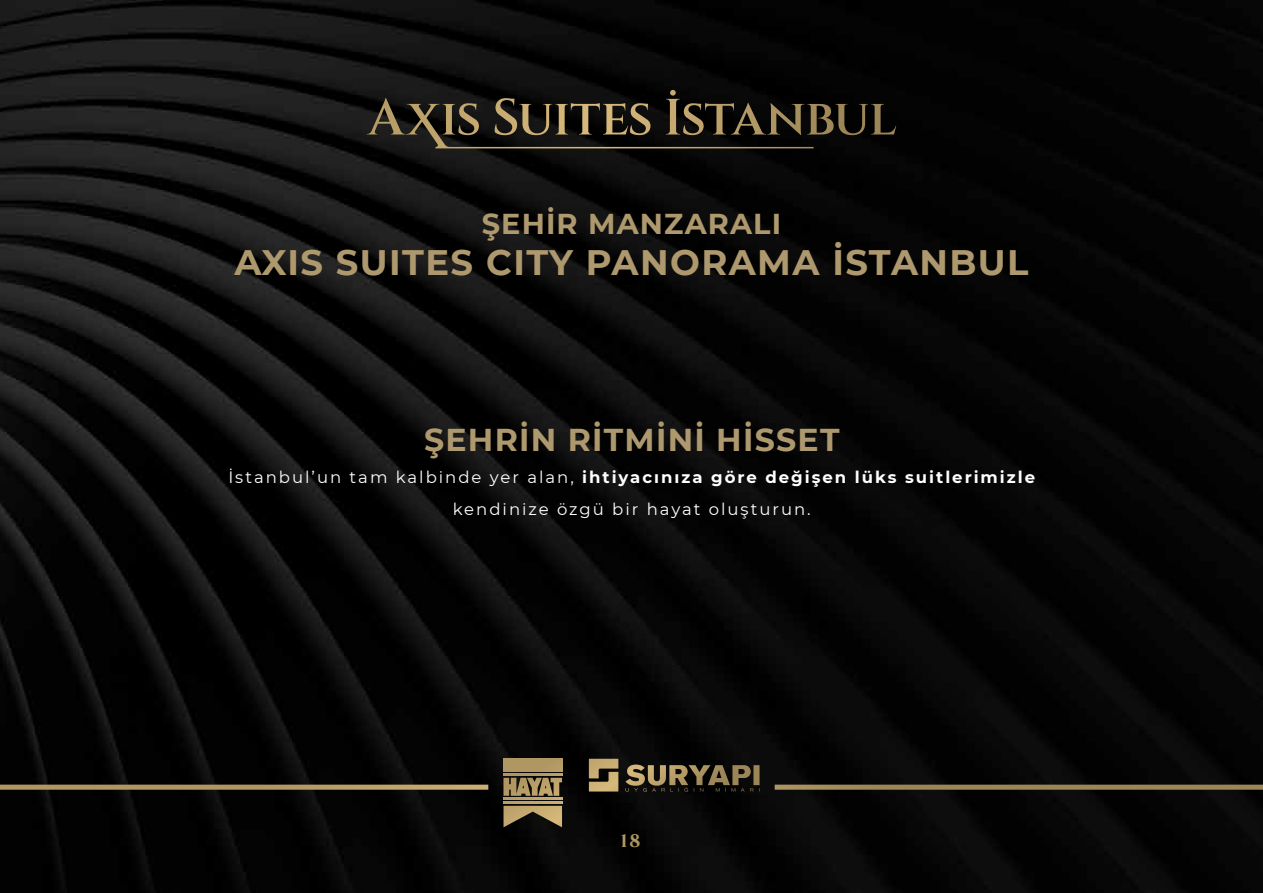
<style>
.page{position:relative;width:1263px;height:893px;background:#fff}
.page>*{position:absolute;margin:0;border:0;box-sizing:border-box;transform-origin:0 0}
.t1{font:700 35.4px "Montserrat";letter-spacing:.04em;color:#ae986e}
.t2{font:700 31.65px "Montserrat";letter-spacing:.04em;color:#ae986e}
.t3{font:700 28.8px "Montserrat";letter-spacing:.04em;color:#ae986e}
.t4{font:700 18.3px "Cinzel";color:#af9762}
.t5{font:16.5px/32.1px "Montserrat";letter-spacing:.12em;color:#fff;text-align:center}
.s1{font-weight:700}
</style>
<div class="page">
<img style="left:0;top:0;width:1263px;height:893px">
<hr style="left:503px;top:798px;width:59px;height:1px;background:#bfa36c">
<hr style="left:503px;top:801px;width:59px;height:3px;background:#c1a66d">
<svg style="left:503px;top:806px;width:59px;height:21px"></svg>
<svg style="left:0;top:759px;width:1263px;height:37px"></svg>
<svg style="left:367px;top:90px;width:529px;height:58px"></svg>
<h3 class="t3" style="left:482px;top:203px;width:301px">ŞEHİR MANZARALI</h3>
<h1 class="t1" style="left:234px;top:237px;width:796px">AXIS SUITES CITY PANORAMA İSTANBUL</h1>
<h2 class="t2" style="left:424px;top:417px;width:417px">ŞEHRİN RİTMİNİ HİSSET</h2>
<p class="t5" style="left:228px;top:461px;width:808px">İstanbul’un tam kalbinde yer alan, <span class="s1">ihtiyacınıza göre değişen lüks suitlerimizle </span>kendinize özgü bir hayat oluşturun.</p>
<p class="t4" style="left:620px;top:829px;width:22px">18</p>
</div>
